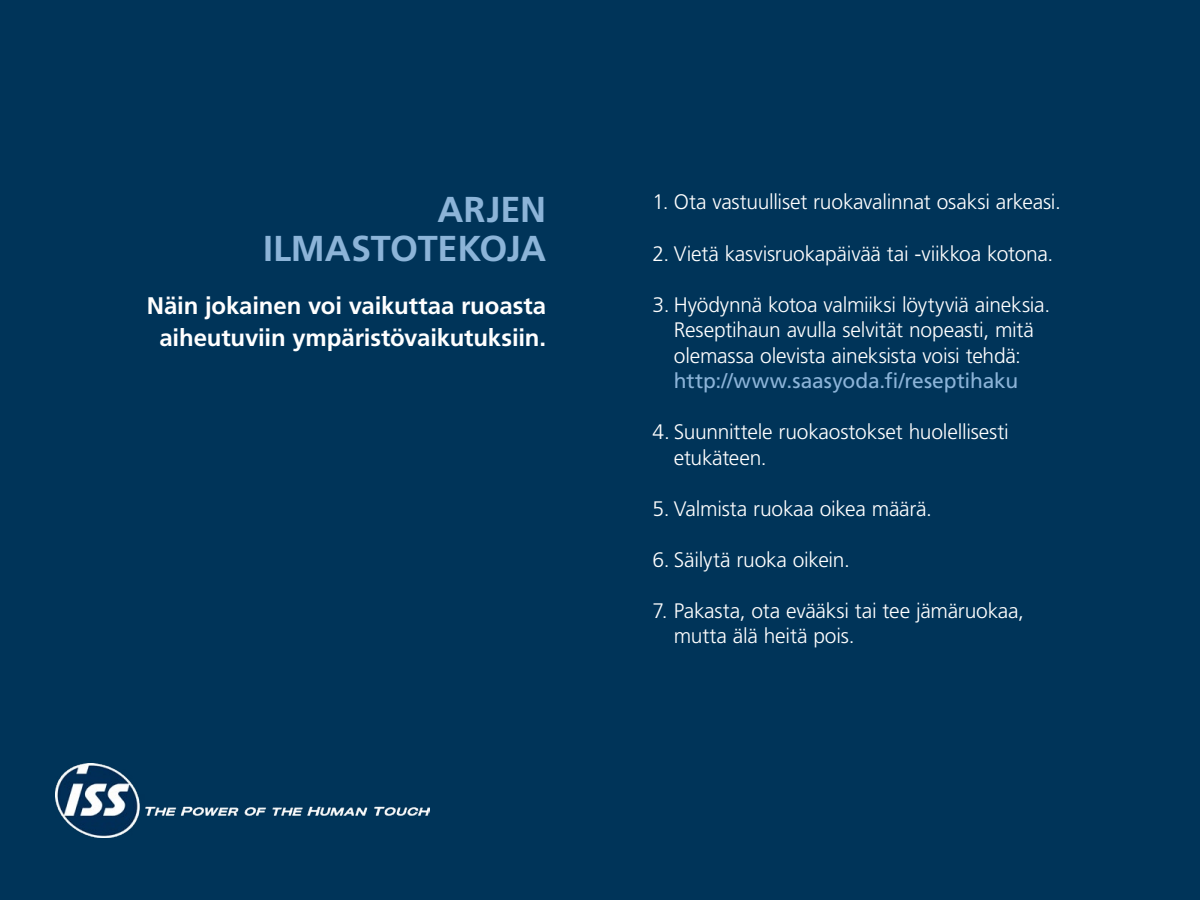
<style>
.page{position:relative;width:1200px;height:900px;background:#003459}
.page>*{position:absolute;margin:0;border:0;box-sizing:border-box;transform-origin:0 0}
.t1{font:700 36px/39px "Frutiger LT Std";letter-spacing:-.005em;color:#8cb4d8;text-align:right}
.t2{font:700 24px/31.5px "Frutiger LT Std";letter-spacing:-.005em;color:#fff;text-align:center}
.t3{font:300 21px/25.5px "Frutiger LT Std";letter-spacing:-.01em;color:#fff}
.t4{font:21px "Frutiger LT Std";letter-spacing:-.005em;color:#8cb4d8}
</style>
<div class="page">
<img style="left:55px;top:763px;width:375px;height:74px">
<h1 class="t1" style="left:263px;top:190px;width:285px">ARJEN<br>ILMASTOTEKOJA</h1>
<p class="t2" style="left:147px;top:290px;width:401px">Näin jokainen voi vaikuttaa ruoasta aiheutuviin ympäristövaikutuksiin.</p>
<p class="t3" style="left:652px;top:190px;width:410px">1. Ota vastuulliset ruokavalinnat osaksi arkeasi.</p>
<p class="t3" style="left:652px;top:241px;width:402px">2. Vietä kasvisruokapäivää tai -viikkoa kotona.</p>
<p class="t3" style="left:653px;top:292px;width:399px;text-align:center">3. Hyödynnä kotoa valmiiksi löytyviä aineksia.<br>Reseptihaun avulla selvität nopeasti, mitä olemassa olevista aineksista voisi tehdä:</p>
<p class="t4" style="left:674px;top:368px;width:346px">http://www.saasyoda.fi/reseptihaku</p>
<p class="t3" style="left:674px;top:419px;width:337px;text-indent:-21px">4. Suunnittele ruokaostokset huolellisesti etukäteen.</p>
<p class="t3" style="left:652px;top:496px;width:281px">5. Valmista ruokaa oikea määrä.</p>
<p class="t3" style="left:652px;top:547px;width:199px">6. Säilytä ruoka oikein.</p>
<p class="t3" style="left:674px;top:598px;width:352px;text-indent:-21px">7. Pakasta, ota evääksi tai tee jämäruokaa, mutta älä heitä pois.</p>
</div>
